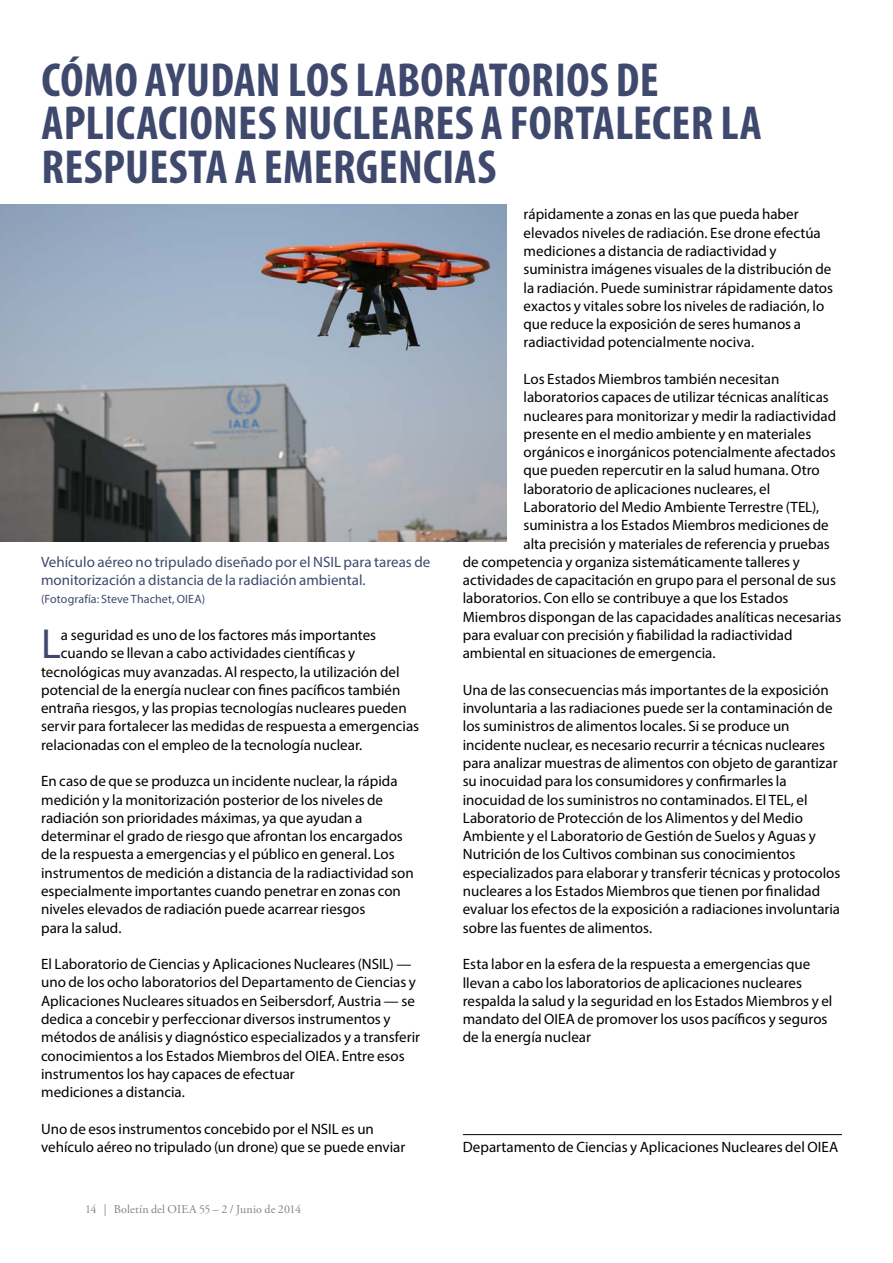
<style>
.page{position:relative;width:893px;height:1263px;background:#fff}
.page>*{position:absolute;margin:0;border:0;box-sizing:border-box;transform-origin:0 0}
.t1{font:700 condensed 48px/43.5px "Myriad Pro";letter-spacing:.005em;color:#3f496e}
.t2{font:42.15px "Myriad Pro";color:#3f496e}
.t3{font:15px/18.3px "Myriad Pro";color:#000}
.t4{font:15px/18.3px "Myriad Pro";color:#3f496e}
.t5{font:12px "Adobe Garamond Pro";letter-spacing:.01em;color:#858288}
.t6{font:12px "Myriad Pro";letter-spacing:.005em;color:#3f496e}
</style>
<div class="page">
<hr style="left:463px;top:1134px;width:379px;height:1px;background:#000">
<img style="left:0;top:204px;width:506px;height:337px">
<h1 class="t1" style="left:42px;top:57px;width:722px">CÓMO AYUDAN LOS LABORATORIOS DE<br>APLICACIONES NUCLEARES A FORTALECER LA<br>RESPUESTA A EMERGENCIAS</h1>
<p class="t4" style="left:41px;top:552px;width:391px">Vehículo aéreo no tripulado diseñado por el NSIL para tareas de monitorización a distancia de la radiación ambiental.</p>
<p class="t6" style="left:41px;top:592px;width:165px">(Fotografía: Steve Thachet, OIEA)</p>
<h2 class="t2" style="left:41px;top:618px;width:21px">L</h2>
<p class="t3" style="left:61px;top:626px;width:317px">a seguridad es uno de los factores más importantes</p>
<p class="t3" style="left:61px;top:644px;width:296px">cuando se llevan a cabo actividades científicas y</p>
<p class="t3" style="left:41px;top:662px;width:360px">tecnológicas muy avanzadas. Al respecto, la utilización del</p>
<p class="t3" style="left:41px;top:680px;width:361px">potencial de la energía nuclear con fines pacíficos también</p>
<p class="t3" style="left:41px;top:699px;width:367px">entraña riesgos, y las propias tecnologías nucleares pueden</p>
<p class="t3" style="left:41px;top:717px;width:379px">servir para fortalecer las medidas de respuesta a emergencias</p>
<p class="t3" style="left:41px;top:735px;width:323px">relacionadas con el empleo de la tecnología nuclear.</p>
<p class="t3" style="left:41px;top:772px;width:374px">En caso de que se produzca un incidente nuclear, la rápida medición y la monitorización posterior de los niveles de radiación son prioridades máximas, ya que ayudan a determinar el grado de riesgo que afrontan los encargados de la respuesta a emergencias y el público en general. Los instrumentos de medición a distancia de la radiactividad son especialmente importantes cuando penetrar en zonas con niveles elevados de radiación puede acarrear riesgos<br>para la salud.</p>
<p class="t3" style="left:41px;top:955px;width:380px">El Laboratorio de Ciencias y Aplicaciones Nucleares (NSIL) — uno de los ocho laboratorios del Departamento de Ciencias y Aplicaciones Nucleares situados en Seibersdorf, Austria — se dedica a concebir y perfeccionar diversos instrumentos y métodos de análisis y diagnóstico especializados y a transferir conocimientos a los Estados Miembros del OIEA. Entre esos instrumentos los hay capaces de efectuar<br>mediciones a distancia.</p>
<p class="t3" style="left:41px;top:1119px;width:366px">Uno de esos instrumentos concebido por el NSIL es un vehículo aéreo no tripulado (un drone) que se puede enviar</p>
<p class="t5" style="left:85px;top:1201px;width:218px">14 | Boletín del OIEA 55 – 2 / Junio de 2014</p>
<p class="t3" style="left:523px;top:205px;width:311px">rápidamente a zonas en las que pueda haber elevados niveles de radiación. Ese drone efectúa mediciones a distancia de radiactividad y suministra imágenes visuales de la distribución de la radiación. Puede suministrar rápidamente datos exactos y vitales sobre los niveles de radiación, lo que reduce la exposición de seres humanos a radiactividad potencialmente nociva.</p>
<p class="t3" style="left:523px;top:370px;width:257px">Los Estados Miembros también necesitan</p>
<p class="t3" style="left:523px;top:388px;width:307px">laboratorios capaces de utilizar técnicas analíticas</p>
<p class="t3" style="left:523px;top:406px;width:314px">nucleares para monitorizar y medir la radiactividad</p>
<p class="t3" style="left:523px;top:424px;width:289px">presente en el medio ambiente y en materiales</p>
<p class="t3" style="left:523px;top:443px;width:314px">orgánicos e inorgánicos potencialmente afectados</p>
<p class="t3" style="left:523px;top:461px;width:298px">que pueden repercutir en la salud humana. Otro</p>
<p class="t3" style="left:523px;top:479px;width:248px">laboratorio de aplicaciones nucleares, el</p>
<p class="t3" style="left:523px;top:498px;width:297px">Laboratorio del Medio Ambiente Terrestre (TEL),</p>
<p class="t3" style="left:523px;top:516px;width:307px">suministra a los Estados Miembros mediciones de</p>
<p class="t3" style="left:523px;top:534px;width:308px">alta precisión y materiales de referencia y pruebas</p>
<p class="t3" style="left:463px;top:552px;width:339px">de competencia y organiza sistemáticamente talleres y</p>
<p class="t3" style="left:463px;top:571px;width:375px">actividades de capacitación en grupo para el personal de sus</p>
<p class="t3" style="left:463px;top:589px;width:327px">laboratorios. Con ello se contribuye a que los Estados</p>
<p class="t3" style="left:463px;top:607px;width:380px">Miembros dispongan de las capacidades analíticas necesarias</p>
<p class="t3" style="left:463px;top:626px;width:331px">para evaluar con precisión y fiabilidad la radiactividad</p>
<p class="t3" style="left:463px;top:644px;width:254px">ambiental en situaciones de emergencia.</p>
<p class="t3" style="left:463px;top:680px;width:379px">Una de las consecuencias más importantes de la exposición involuntaria a las radiaciones puede ser la contaminación de los suministros de alimentos locales. Si se produce un incidente nuclear, es necesario recurrir a técnicas nucleares para analizar muestras de alimentos con objeto de garantizar su inocuidad para los consumidores y confirmarles la inocuidad de los suministros no contaminados. El TEL, el Laboratorio de Protección de los Alimentos y del Medio Ambiente y el Laboratorio de Gestión de Suelos y Aguas y Nutrición de los Cultivos combinan sus conocimientos especializados para elaborar y transferir técnicas y protocolos nucleares a los Estados Miembros que tienen por finalidad evaluar los efectos de la exposición a radiaciones involuntaria sobre las fuentes de alimentos.</p>
<p class="t3" style="left:463px;top:955px;width:371px">Esta labor en la esfera de la respuesta a emergencias que llevan a cabo los laboratorios de aplicaciones nucleares respalda la salud y la seguridad en los Estados Miembros y el mandato del OIEA de promover los usos pacíficos y seguros de la energía nuclear</p>
<p class="t3" style="left:463px;top:1138px;width:377px">Departamento de Ciencias y Aplicaciones Nucleares del OIEA</p>
</div>
